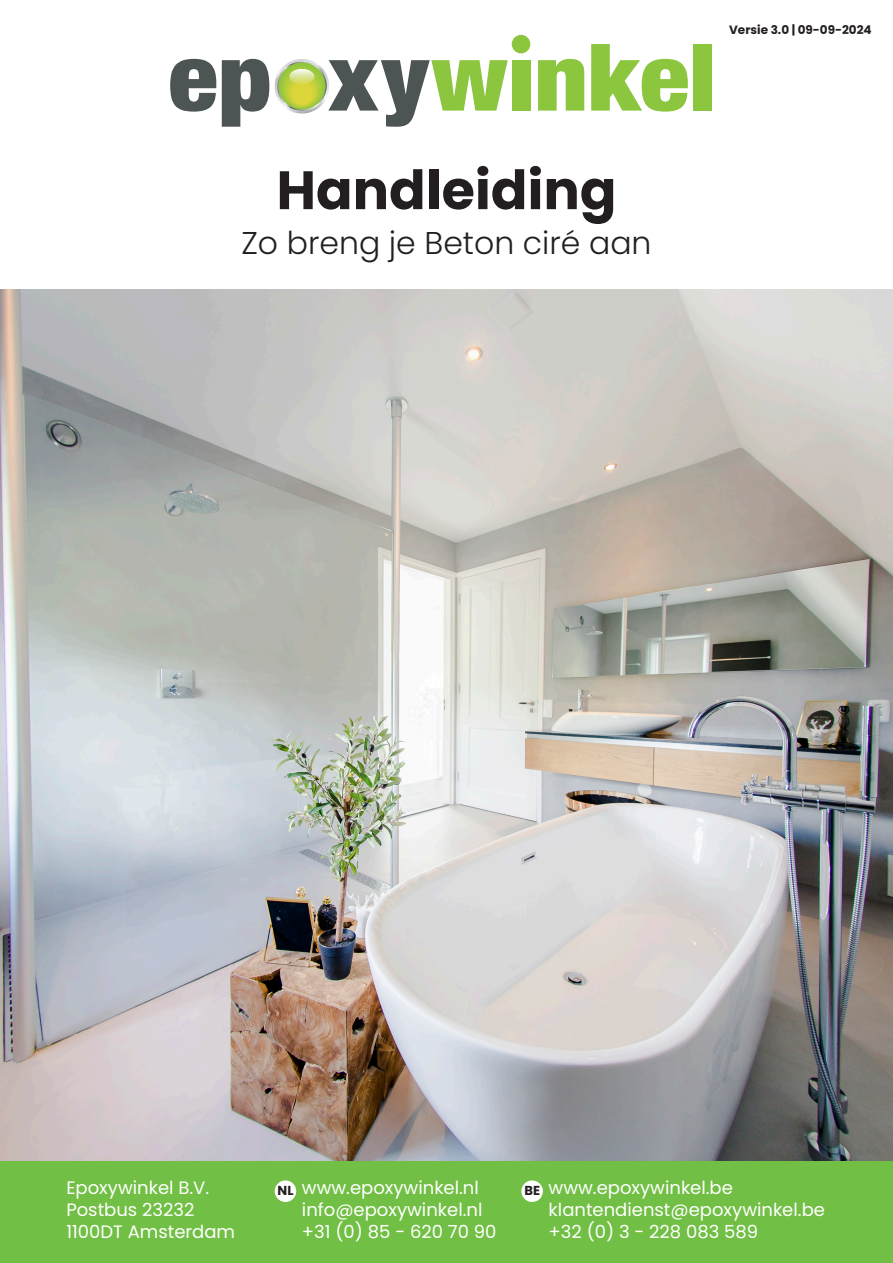
<style>
.page{position:relative;width:893px;height:1263px;background:#fff}
.page>*{position:absolute;margin:0;border:0;box-sizing:border-box;transform-origin:0 0}
.t1{font:700 54px "Poppins";color:#231f20}
.t2{font:300 31.5px "Poppins";color:#231f20}
.t3{font:18px "Poppins";color:#fff}
.t4{font:700 13.05px "Poppins";color:#231f20}
.t5{font:700 12px "Poppins";color:#231f20}
</style>
<div class="page">
<div style="left:0;top:1161px;width:893px;height:102px;background:#71bf44"></div>
<div style="left:512px;top:35px;width:18px;height:18px;background:#8bc63e;border-radius:50%"></div>
<svg style="left:170px;top:59px;width:46px;height:53px"></svg>
<svg style="left:222px;top:59px;width:286px;height:68px"></svg>
<div style="left:512px;top:60px;width:18px;height:51px;background:#8bc63e"></div>
<svg style="left:538px;top:59px;width:46px;height:52px"></svg>
<svg style="left:591px;top:44px;width:97px;height:68px"></svg>
<div style="left:693px;top:44px;width:19px;height:67px;background:#8bc63e"></div>
<img style="left:0;top:289px;width:893px;height:872px">
<div style="left:275px;top:1180px;width:21px;height:22px;background:#fff;border-radius:50%"></div>
<div style="left:521px;top:1180px;width:22px;height:22px;background:#fff;border-radius:50%"></div>
<p class="t1" style="left:276px;top:159px;width:341px">Handleiding</p>
<p class="t2" style="left:241px;top:225px;width:412px">Zo breng je Beton ciré aan</p>
<p class="t5" style="left:729px;top:23px;width:144px">Versie 3.0 | 09-09-2024</p>
<p class="t3" style="left:66px;top:1177px;width:144px">Epoxywinkel B.V.</p>
<p class="t4" style="left:278px;top:1183px;width:17px">NL</p>
<p class="t4" style="left:524px;top:1183px;width:17px">BE</p>
<p class="t3" style="left:66px;top:1199px;width:130px">Postbus 23232</p>
<p class="t3" style="left:66px;top:1221px;width:170px">1100DT Amsterdam</p>
<p class="t3" style="left:302px;top:1177px;width:178px">www.epoxywinkel.nl</p>
<p class="t3" style="left:302px;top:1199px;width:182px">info@epoxywinkel.nl</p>
<p class="t3" style="left:302px;top:1221px;width:196px">+31 (0) 85 - 620 70 90</p>
<p class="t3" style="left:549px;top:1177px;width:186px">www.epoxywinkel.be</p>
<p class="t3" style="left:549px;top:1199px;width:278px">klantendienst@epoxywinkel.be</p>
<p class="t3" style="left:549px;top:1221px;width:211px">+32 (0) 3 - 228 083 589</p>
</div>
